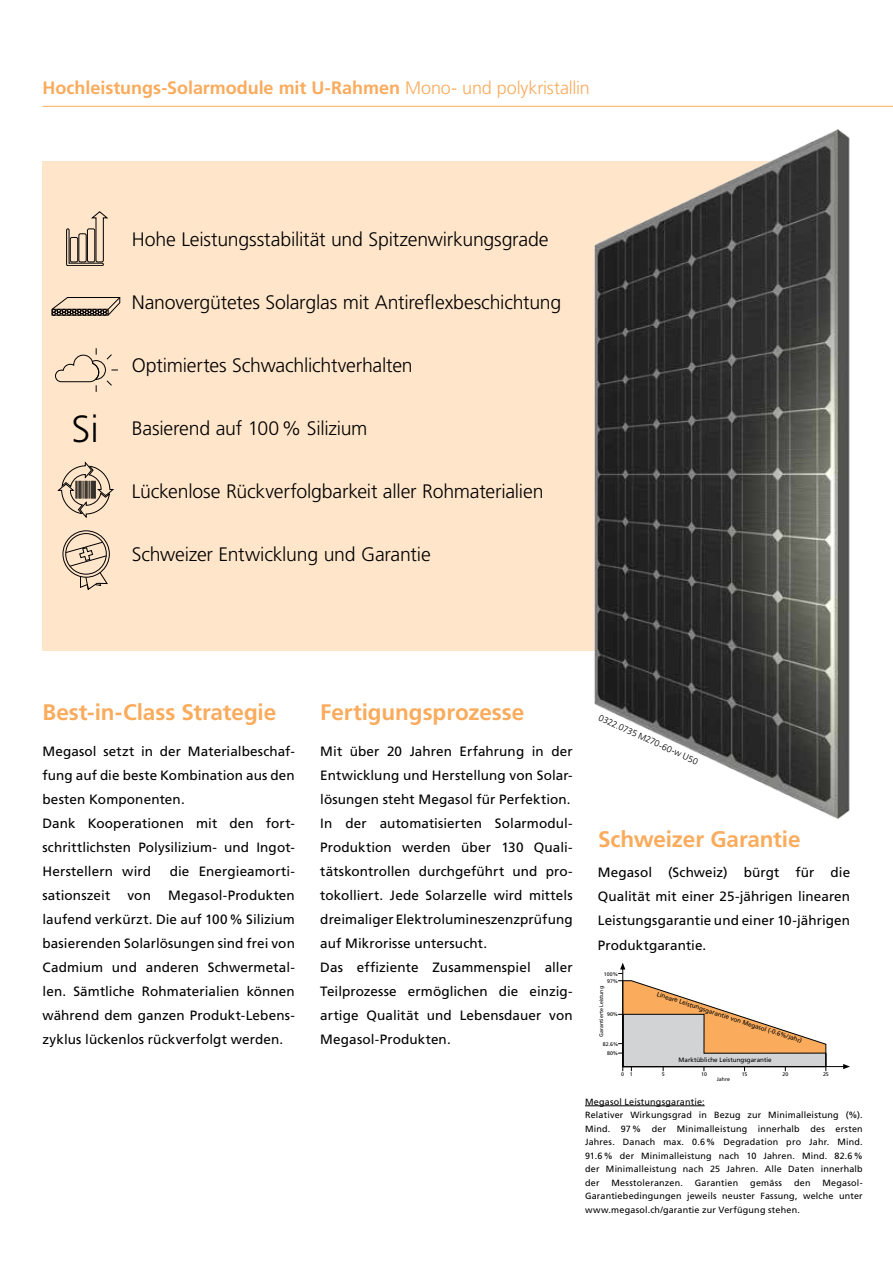
<style>
.page{position:relative;width:893px;height:1263px;background:#fff}
.page>*{position:absolute;margin:0;border:0;box-sizing:border-box;transform-origin:0 0}
.t1{font:300 37.8px "Frutiger LT Std";color:#000}
.t2{font:700 22.5px "Frutiger LT Std";letter-spacing:-.005em;color:#faab5c}
.t3{font:300 19.5px "Frutiger LT Std";letter-spacing:-.01em;color:#000}
.t4{font:700 18px "Frutiger LT Std";color:#faab5c}
.t5{font:13.5px/24px "Frutiger LT Std";letter-spacing:.005em;color:#000}
.t6{font:9px/13.5px "Frutiger LT Std";letter-spacing:.02em;color:#000}
.t7{font:300 9px "Frutiger LT Std";color:#000}
.t8{font:6.3px "Frutiger LT Std";color:#000}
.t9{font:5.25px "Frutiger LT Std";color:#000}
.s1{font-weight:300}
</style>
<div class="page">
<hr style="left:43px;top:106px;width:850px;height:1px;background:#faab5c">
<div style="left:43px;top:161px;width:767px;height:489px;background:#ffe6ca"></div>
<img style="left:572px;top:129px;width:278px;height:690px">
<div style="left:63px;top:530px;width:47px;height:47px;border:1px solid #000;border-radius:50%"></div>
<div style="left:65px;top:533px;width:42px;height:41px;border:1px solid #000;border-radius:50%"></div>
<svg style="left:65px;top:541px;width:43px;height:49px"></svg>
<svg style="left:58px;top:462px;width:55px;height:55px"></svg>
<svg style="left:52px;top:297px;width:68px;height:18px"></svg>
<svg style="left:66px;top:211px;width:42px;height:54px"></svg>
<svg style="left:55px;top:348px;width:63px;height:44px"></svg>
<hr style="left:622px;top:969px;width:1px;height:97px;background:#010101">
<hr style="left:623px;top:1066px;width:221px;height:1px;background:#010101">
<svg style="left:843px;top:1064px;width:7px;height:5px"></svg>
<svg style="left:618px;top:963px;width:7px;height:11px"></svg>
<svg style="left:618px;top:980px;width:209px;height:91px"></svg>
<hr style="left:585px;top:1105px;width:120px;height:1px;background:#000">
<h3 class="t4" style="left:43px;top:77px;width:549px">Hochleistungs-Solarmodule mit U-Rahmen <span class="s1">Mono- und polykristallin</span></h3>
<h3 class="t3" style="left:132px;top:228px;width:418px">Hohe Leistungsstabilität und Spitzenwirkungsgrade</h3>
<h3 class="t3" style="left:132px;top:291px;width:431px">Nanovergütetes Solarglas mit Antireflexbeschichtung</h3>
<h1 class="t1" style="left:72px;top:407px;width:29px">Si</h1>
<h3 class="t3" style="left:132px;top:355px;width:282px">Optimiertes Schwachlichtverhalten</h3>
<h3 class="t3" style="left:132px;top:418px;width:237px">Basierend auf 100% Silizium</h3>
<h3 class="t3" style="left:132px;top:481px;width:413px">Lückenlose Rückverfolgbarkeit aller Rohmaterialien</h3>
<h3 class="t3" style="left:132px;top:544px;width:300px">Schweizer Entwicklung und Garantie</h3>
<h2 class="t2" style="left:42px;top:699px;width:235px">Best-in-Class Strategie</h2>
<p class="t5" style="left:42px;top:740px;width:254px">Megasol setzt in der Materialbeschaf&shy;fung auf die beste Kombination aus den besten Komponenten.<br>Dank Kooperationen mit den fort&shy;schrittlichsten Polysilizium- und Ingot-<br>Herstellern wird</p>
<p class="t5" style="left:170px;top:860px;width:127px">die Energieamorti-</p>
<p class="t5" style="left:42px;top:884px;width:254px;text-align:justify;text-indent:126px">Megasol-Produkten laufend verkürzt. Die auf 100% Silizium basierenden Solarlösungen sind frei von Cadmium und anderen Schwermetal&shy;len. Sämtliche Rohmaterialien können während dem ganzen Produkt-Lebens&shy;zyklus lückenlos rückverfolgt werden.</p>
<p class="t5" style="left:42px;top:884px;width:69px">sationszeit</p>
<p class="t5" style="left:128px;top:884px;width:25px">von</p>
<h2 class="t2" style="left:320px;top:699px;width:206px">Fertigungsprozesse</h2>
<p class="t5" style="left:320px;top:740px;width:254px">Mit über 20 Jahren Erfahrung in der Entwicklung und Herstellung von Solar&shy;lösungen steht Megasol für Perfektion.<br>In der automatisierten Solarmodul-Produktion werden über 130 Quali&shy;tätskontrollen durchgeführt und pro&shy;tokolliert. Jede Solarzelle wird mittels dreimaliger Elektrolumineszenzprüfung auf Mikrorisse untersucht.<br>Das effiziente Zusammenspiel aller Teilprozesse ermöglichen die einzig&shy;artige Qualität und Lebensdauer von Megasol-Produkten.</p>
<p class="t7" style="left:602px;top:712px;width:110px;rotate:25deg">0322.0735 M270-60-w U50</p>
<h2 class="t2" style="left:598px;top:826px;width:204px">Schweizer Garantie</h2>
<p class="t5" style="left:598px;top:861px;width:254px;text-align:justify">Megasol (Schweiz) bürgt für die Qualität mit einer 25-jährigen linearen Leistungsgarantie und einer 10-jährigen Produktgarantie.</p>
<p class="t9" style="left:604px;top:971px;width:16px">100%</p>
<p class="t9" style="left:607px;top:978px;width:13px">97%</p>
<p class="t9" style="left:598px;top:1037px;width:52px;rotate:-90deg">Garantierte Leistung</p>
<p class="t9" style="left:607px;top:1011px;width:13px">90%</p>
<p class="t9" style="left:603px;top:1041px;width:17px">82.6%</p>
<p class="t9" style="left:607px;top:1050px;width:13px">80%</p>
<p class="t8" style="left:658px;top:990px;width:154px;rotate:18deg">Lineare Leistungsgarantie von Megasol (-0.6%/Jahr)</p>
<p class="t8" style="left:679px;top:1056px;width:95px">Marktübliche Leistungsgarantie</p>
<p class="t9" style="left:717px;top:1076px;width:15px">Jahre</p>
<p class="t9" style="left:621px;top:1071px;width:13px">0 1</p>
<p class="t9" style="left:662px;top:1071px;width:4px">5</p>
<p class="t9" style="left:701px;top:1071px;width:7px">10</p>
<p class="t9" style="left:742px;top:1071px;width:7px">15</p>
<p class="t9" style="left:782px;top:1071px;width:7px">20</p>
<p class="t9" style="left:823px;top:1071px;width:7px">25</p>
<p class="t6" style="left:585px;top:1095px;width:279px">Megasol Leistungsgarantie:<br>Relativer Wirkungsgrad in Bezug zur Minimalleistung (%).<br>Mind. 97% der Minimalleistung innerhalb des ersten Jahres. Danach max. 0.6% Degradation pro Jahr. Mind.<br>91.6% der Minimalleistung nach 10 Jahren. Mind. 82.6% der Minimalleistung nach 25 Jahren. Alle Daten innerhalb der</p>
<p class="t6" style="left:585px;top:1176px;width:279px;text-align:justify;text-indent:237px">Megasol-Garantiebedingungen jeweils neuster Fassung, welche unter www.megasol.ch/garantie zur Verfügung stehen.</p>
<p class="t6" style="left:611px;top:1176px;width:73px">Messtoleranzen.</p>
<p class="t6" style="left:695px;top:1176px;width:45px">Garantien</p>
<p class="t6" style="left:750px;top:1176px;width:33px">gemäss</p>
<p class="t6" style="left:794px;top:1176px;width:18px">den</p>
</div>
